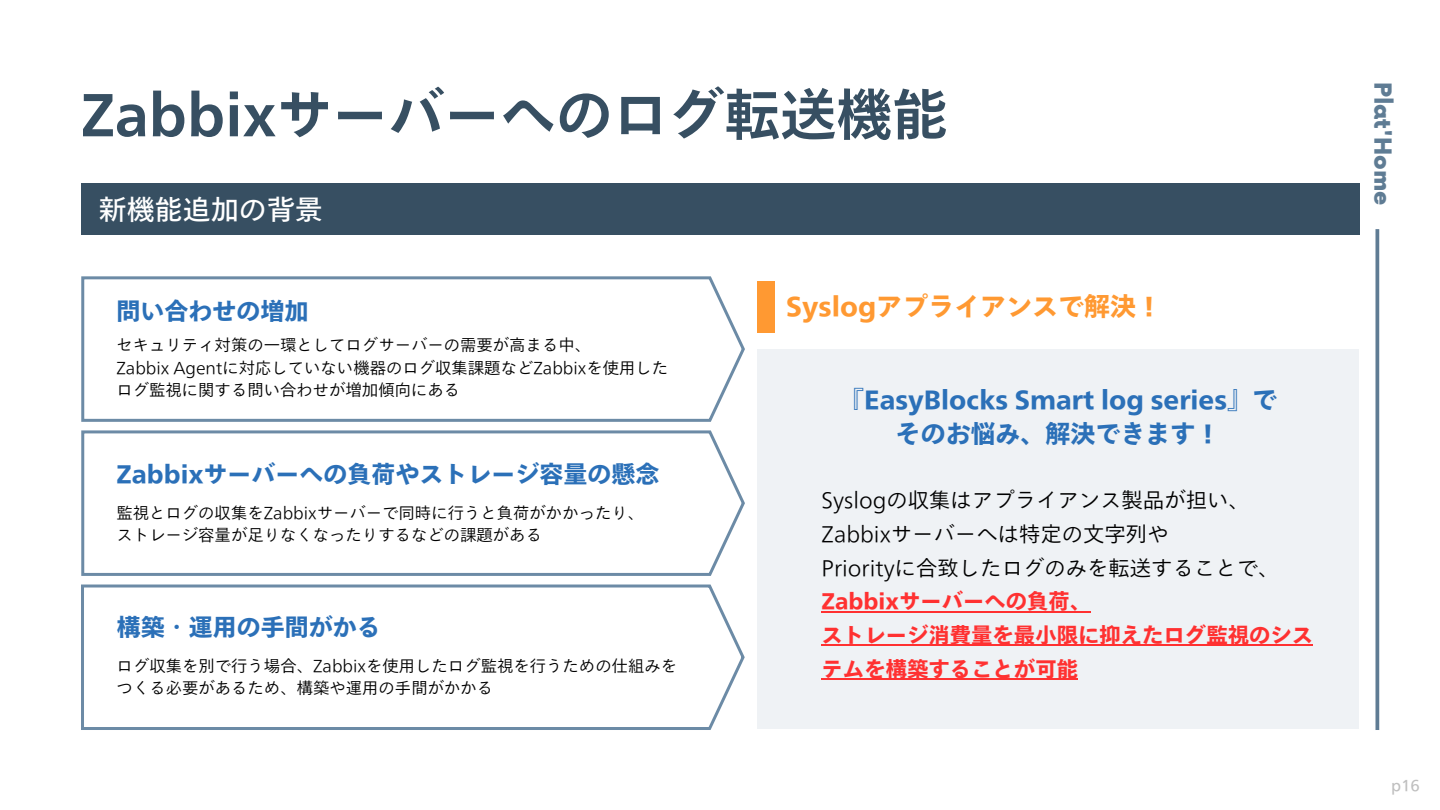
<style>
.page{position:relative;width:1440px;height:810px;background:#fff}
.page>*{position:absolute;margin:0;border:0;box-sizing:border-box;transform-origin:0 0}
.t1{font:700 56px "Tazugane Gothic Std N";color:#374f62}
.t2{font:28px "Tazugane Gothic Std N";color:#fff}
.t3{font:800 26px "Tazugane Gothic Std N";color:#ff9932}
.t4{font:800 25px/34.5px "Tazugane Gothic Std N";color:#2b70b8;text-align:center}
.t5{font:800 24px "Tazugane Gothic Std N";color:#2b70b8}
.t6{font:900 23px "Now";color:#5f7c94}
.t7{font:300 21.4px/33.8px "Tazugane Gothic Std N";color:#000}
.t8{font:300 16.4px/22.5px "Tazugane Gothic Std N";color:#000}
.t9{font:15px "Tazugane Gothic Std N";color:#bfbfbf}
.s1{font-weight:800;color:#ff3131}
</style>
<div class="page">
<svg style="left:1375px;top:229px;width:4px;height:501px;background:#728ca1"></svg>
<div style="left:81px;top:183px;width:1278px;height:51px;background:#374f62"></div>
<svg style="left:81px;top:276px;width:664px;height:146px"></svg>
<div style="left:758px;top:349px;width:601px;height:380px;background:#eff2f5"></div>
<svg style="left:81px;top:430px;width:664px;height:146px"></svg>
<svg style="left:81px;top:585px;width:664px;height:145px"></svg>
<div style="left:758px;top:281px;width:17px;height:52px;background:#ff9932"></div>
<hr style="left:822px;top:611px;width:269px;height:1px;background:#ff3131">
<hr style="left:822px;top:645px;width:491px;height:1px;background:#ff3131">
<hr style="left:822px;top:678px;width:256px;height:2px;background:#ff3131">
<h3 class="t1" style="left:81px;top:86px;width:869px">Zabbixサーバーへのログ転送機能</h3>
<h4 class="t2" style="left:99px;top:195px;width:225px">新機能追加の背景</h4>
<p class="t5" style="left:117px;top:299px;width:194px">問い合わせの増加</p>
<p class="t8" style="left:116px;top:334px;width:476px">セキュリティ対策の一環としてログサーバーの需要が高まる中、</p>
<h4 class="t8" style="left:116px;top:356px;width:553px">Zabbix Agentに対応していない機器のログ収集課題などZabbixを使用したログ監視に関する問い合わせが増加傾向にある</h4>
<p class="t5" style="left:117px;top:462px;width:544px">Zabbixサーバーへの負荷やストレージ容量の懸念</p>
<p class="t8" style="left:116px;top:501px;width:529px">監視とログの収集をZabbixサーバーで同時に行うと負荷がかかったり、</p>
<h4 class="t8" style="left:116px;top:524px;width:427px">ストレージ容量が足りなくなったりするなどの課題がある</h4>
<p class="t5" style="left:117px;top:615px;width:266px">構築・運用の手間がかる</p>
<h2 class="t8" style="left:117px;top:654px;width:562px">ログ収集を別で行う場合、Zabbixを使用したログ監視を行うための仕組みをつくる必要があるため、構築や運用の手間がかかる</h2>
<h5 class="t3" style="left:786px;top:293px;width:377px">Syslogアプライアンスで解決！</h5>
<h4 class="t4" style="left:839px;top:382px;width:439px">『EasyBlocks Smart log series』でそのお悩み、解決できます！</h4>
<p class="t7" style="left:822px;top:483px;width:493px">Syslogの収集はアプライアンス製品が担い、<br>Zabbixサーバーへは特定の文字列や<br>Priorityに合致したログのみを転送することで、<br><span class="s1">Zabbixサーバーへの負荷、<br>ストレージ消費量を最小限に抑えたログ監視のシステムを構築することが可能</span></p>
<h1 class="t6" style="left:1395px;top:82px;width:125px;rotate:90deg">Plat'Home</h1>
<p class="t9" style="left:1391px;top:778px;width:30px">p16</p>
</div>
